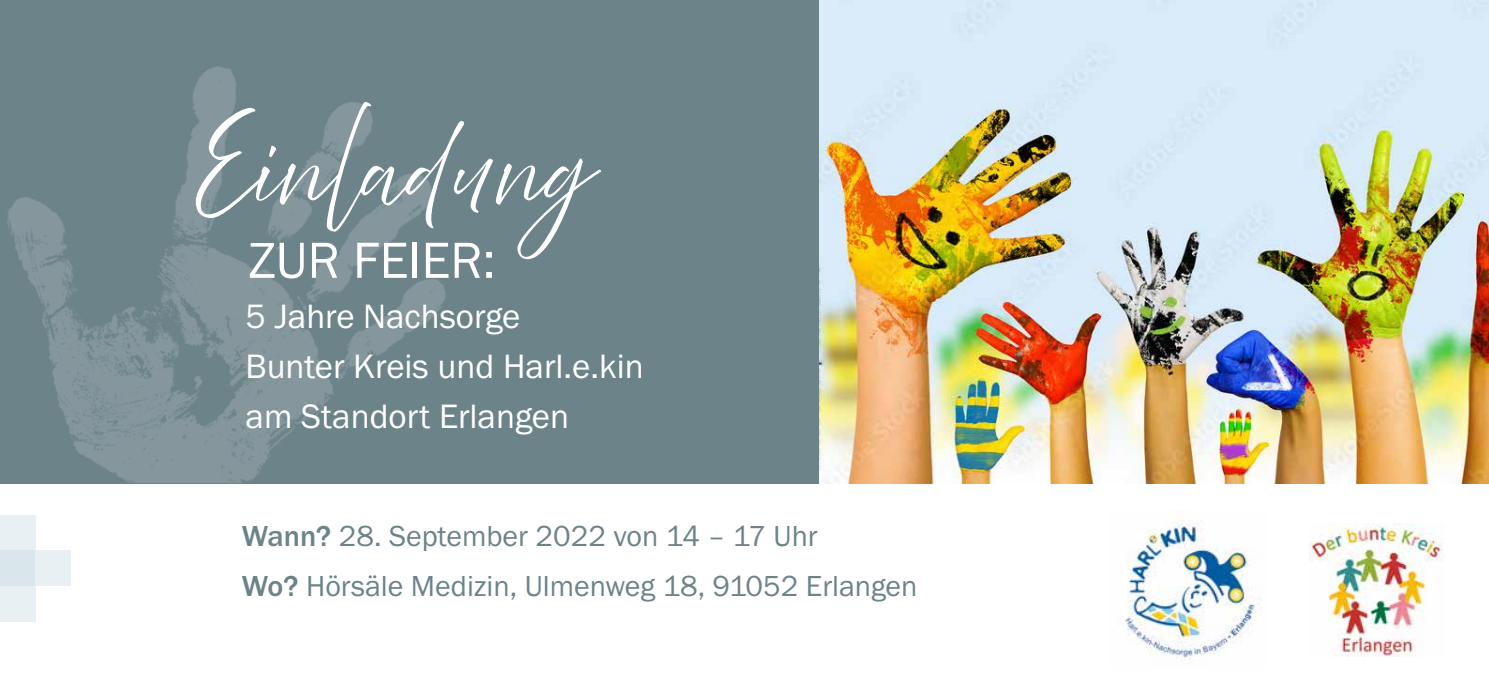
<style>
.page{position:relative;width:1489px;height:695px;background:#fff}
.page>*{position:absolute;margin:0;border:0;box-sizing:border-box;transform-origin:0 0}
.t1{font:75px "ATB Script";color:#fff}
.t2{font:52.5px "Franklin Gothic";color:#fff}
.t3{font:35px/50px "Franklin Gothic";color:#fff}
.t4{font:30px/50px "Franklin Gothic";color:#6c838a}
.s1{font-weight:700}
</style>
<div class="page">
<div style="left:0;top:0;width:1488px;height:483px;background:#6c838a"></div>
<img style="left:7px;top:66px;width:439px;height:417px">
<img style="left:819px;top:0;width:669px;height:483px">
<div style="left:0;top:515px;width:35px;height:35px;background:#e8f0f4"></div>
<div style="left:0;top:550px;width:35px;height:36px;background:#d9e6ec"></div>
<div style="left:35px;top:550px;width:36px;height:36px;background:#e8f0f4"></div>
<div style="left:0;top:586px;width:35px;height:35px;background:#e8f0f4"></div>
<img style="left:1124px;top:515px;width:138px;height:146px">
<img style="left:1309px;top:523px;width:135px;height:133px">
<h1 class="t1" style="left:196px;top:125px;width:437px">Einladung</h1>
<h2 class="t2" style="left:248px;top:231px;width:249px">ZUR FEIER:</h2>
<p class="t3" style="left:245px;top:292px;width:400px">5 Jahre Nachsorge<br>Bunter Kreis und Harl.e.kin am Standort Erlangen</p>
<p class="t4" style="left:242px;top:511px;width:677px"><span class="s1">Wann?</span> 28. September 2022 von 14 – 17 Uhr<br><span class="s1">Wo?</span> Hörsäle Medizin, Ulmenweg 18, 91052 Erlangen</p>
</div>
